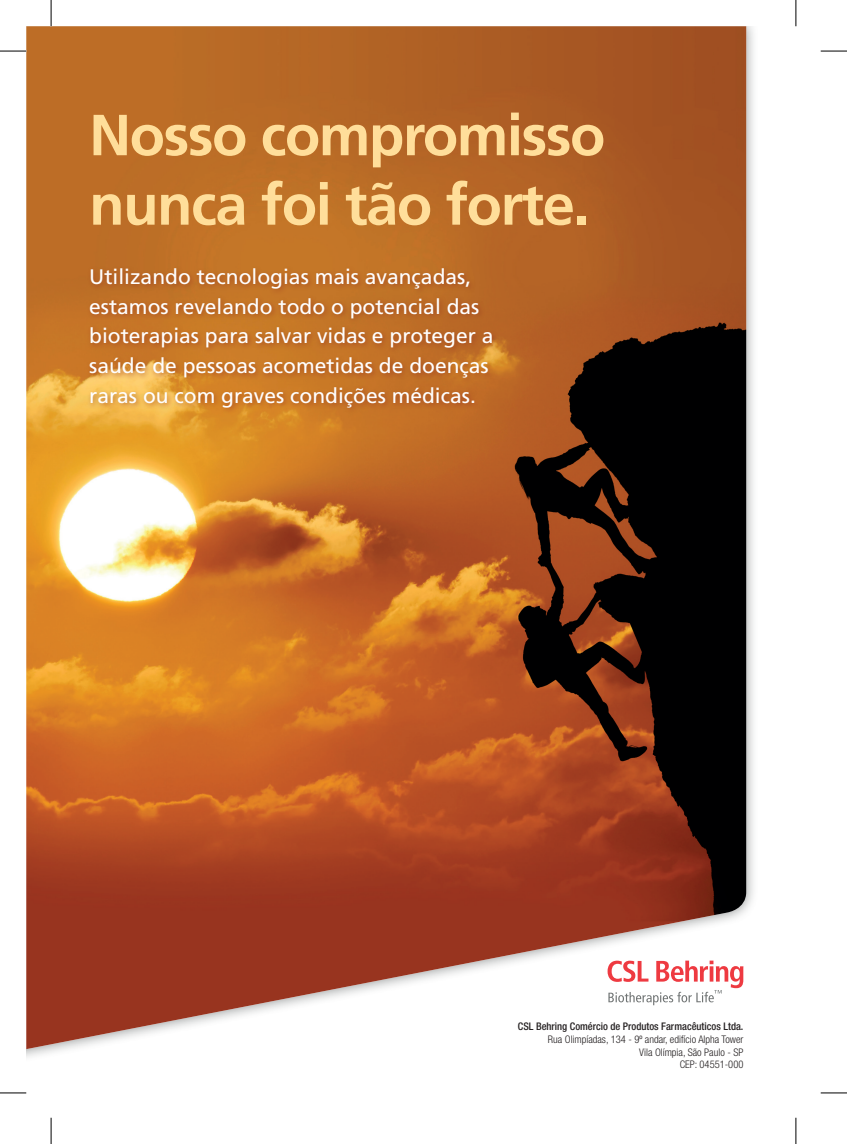
<style>
.page{position:relative;width:847px;height:1144px;background:#fff}
.page>*{position:absolute;margin:0;border:0;box-sizing:border-box;transform-origin:0 0}
.t1{font:700 57.93px/69.5px "Frutiger LT Std";letter-spacing:-.025em;color:#ffde9a}
.t2{font:21px/29.8px "Frutiger LT Std";color:#fff}
.t3{font:300 condensed 10.5px/12.6px "Helvetica Neue LT Std";color:#231f20;text-align:right}
.t4{font:500 condensed 10.5px "Helvetica Neue LT Std";color:#231f20}
</style>
<div class="page">
<div style="left:26px;top:26px;width:732px;height:1043px;background:#707474;opacity:.75"></div>
<img style="left:26px;top:26px;width:720px;height:1023px">
<svg style="left:607px;top:960px;width:136px;height:45px"></svg>
<div style="left:86px;top:265px;width:412px;height:149px;background:#97331f;opacity:.6"></div>
<svg style="left:0;top:51px;width:26px;height:1px"></svg>
<svg style="left:820px;top:51px;width:26px;height:1px"></svg>
<svg style="left:0;top:1092px;width:26px;height:1px"></svg>
<svg style="left:820px;top:1092px;width:26px;height:1px"></svg>
<svg style="left:51px;top:0;width:1px;height:26px"></svg>
<svg style="left:51px;top:1118px;width:1px;height:26px"></svg>
<svg style="left:795px;top:0;width:1px;height:26px"></svg>
<svg style="left:795px;top:1118px;width:1px;height:26px"></svg>
<h1 class="t1" style="left:89px;top:101px;width:517px">Nosso compromisso nunca foi tão forte.</h1>
<p class="t2" style="left:89px;top:262px;width:405px">Utilizando tecnologias mais avançadas, estamos revelando todo o potencial das bioterapias para salvar vidas e proteger a saúde de pessoas acometidas de doenças raras ou com graves condições médicas.</p>
<p class="t4" style="left:517px;top:1020px;width:227px">CSL Behring Comércio de Produtos Farmacêuticos Ltda.</p>
<p class="t3" style="left:547px;top:1033px;width:197px">Rua Olimpíadas, 134 - 9º andar, edifício Alpha Tower<br>Vila Olímpia, São Paulo - SP<br>CEP: 04551-000</p>
</div>
